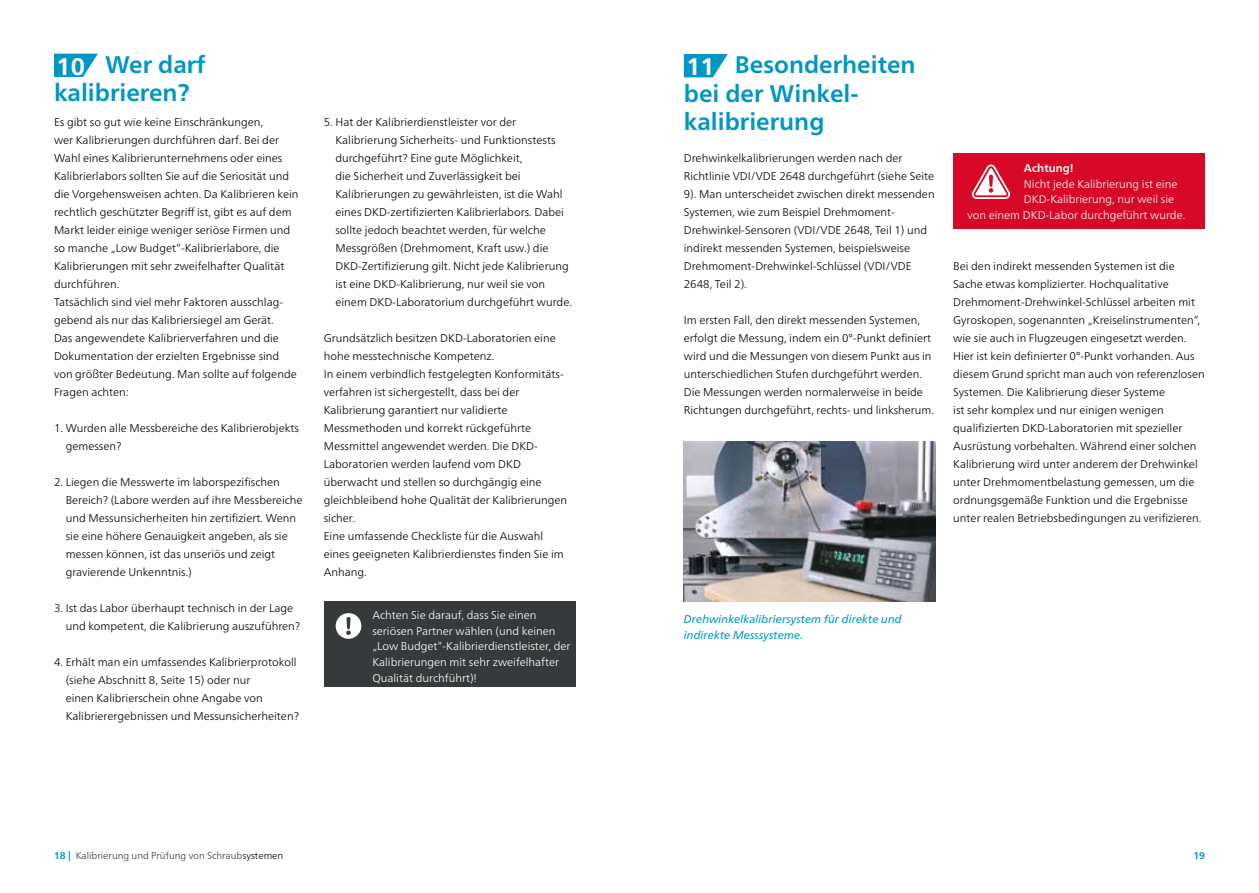
<style>
.page{position:relative;width:1259px;height:893px;background:#fff}
.page>*{position:absolute;margin:0;border:0;box-sizing:border-box;transform-origin:0 0}
.t1{font:700 24px/28.5px "Neue Frutiger World";color:#0097c4}
.t2{font:700 24px "Neue Frutiger World";color:#fff}
.t3{font:300 11.25px/18px "Neue Frutiger World";color:#000}
.t4{font:300 11.25px/15.8px "Neue Frutiger World";color:#fff}
.t5{font:italic 11.25px/15.8px "Neue Frutiger World";color:#0097c4}
.t6{font:700 11.25px "Neue Frutiger World";color:#fff}
.t7{font:300 9.75px "Neue Frutiger World";color:#373a3b}
.t8{font:700 9.75px "Neue Frutiger World";color:#0097c4}
.s1{font-weight:700;color:#0097c4}
.s2{color:#000}
</style>
<div class="page">
<div style="left:324px;top:602px;width:251px;height:85px;background:#373a3b"></div>
<svg style="left:684px;top:54px;width:44px;height:23px"></svg>
<div style="left:953px;top:153px;width:252px;height:76px;background:#d70926"></div>
<svg style="left:972px;top:164px;width:38px;height:35px"></svg>
<div style="left:336px;top:613px;width:25px;height:26px;background:#fff;border-radius:50%"></div>
<svg style="left:346px;top:617px;width:5px;height:18px"></svg>
<img style="left:684px;top:442px;width:251px;height:159px">
<svg style="left:54px;top:54px;width:44px;height:23px"></svg>
<h1 class="t1" style="left:54px;top:50px;width:153px;text-indent:51px">Wer darf kalibrieren?</h1>
<h1 class="t2" style="left:56px;top:45px;width:30px">10</h1>
<p class="t3" style="left:54px;top:113px;width:246px">Es gibt so gut wie keine Einschränkungen,<br>wer Kalibrierungen durchführen darf. Bei der Wahl eines Kalibrierunternehmens oder eines Kalibrierlabors sollten Sie auf die Seriosität und die Vorgehensweisen achten. Da Kalibrieren kein rechtlich geschützter Begriff ist, gibt es auf dem Markt leider einige weniger seriöse Firmen und so manche „Low Budget“-Kalibrierlabore, die Kalibrierungen mit sehr zweifelhafter Qualität durchführen.<br>Tatsächlich sind viel mehr Faktoren ausschlag&shy;gebend als nur das Kalibriersiegel am Gerät.<br>Das angewendete Kalibrierverfahren und die Dokumentation der erzielten Ergebnisse sind von größter Bedeutung. Man sollte auf folgende Fragen achten:</p>
<p class="t3" style="left:66px;top:419px;width:235px;text-indent:-12px">1. Wurden alle Messbereiche des Kalibrierobjekts gemessen?</p>
<p class="t3" style="left:66px;top:473px;width:238px;text-indent:-12px">2. Liegen die Messwerte im laborspezifischen Bereich? (Labore werden auf ihre Messbereiche und Messunsicherheiten hin zertifiziert. Wenn sie eine höhere Genauigkeit angeben, als sie messen können, ist das unseriös und zeigt gravierende Unkenntnis.)</p>
<p class="t3" style="left:66px;top:599px;width:236px;text-indent:-12px">3. Ist das Labor überhaupt technisch in der Lage und kompetent, die Kalibrierung auszuführen?</p>
<p class="t3" style="left:66px;top:653px;width:235px;text-indent:-12px">4. Erhält man ein umfassendes Kalibrierprotokoll (siehe Abschnitt 8, Seite 15) oder nur<br>einen Kalibrierschein ohne Angabe von Kalibrierergebnissen und Messunsicherheiten?</p>
<p class="t3" style="left:335px;top:113px;width:238px;text-indent:-12px">5. Hat der Kalibrierdienstleister vor der Kalibrierung Sicherheits- und Funktionstests durchgeführt? Eine gute Möglichkeit,<br>die Sicherheit und Zuverlässigkeit bei Kalibrierungen zu gewährleisten, ist die Wahl eines DKD-zertifizierten Kalibrierlabors. Dabei sollte jedoch beachtet werden, für welche Messgrößen (Drehmoment, Kraft usw.) die DKD-Zertifizierung gilt. Nicht jede Kalibrierung ist eine DKD-Kalibrierung, nur weil sie von einem DKD-Laboratorium durchgeführt wurde.</p>
<p class="t3" style="left:324px;top:329px;width:245px">Grundsätzlich besitzen DKD-Laboratorien eine hohe messtechnische Kompetenz.<br>In einem verbindlich festgelegten Konformitäts&shy;verfahren ist sichergestellt, dass bei der Kalibrierung garantiert nur validierte Messmethoden und korrekt rückgeführte Messmittel angewendet werden. Die DKD-Laboratorien werden laufend vom DKD überwacht und stellen so durchgängig eine gleichbleibend hohe Qualität der Kalibrierungen sicher.<br>Eine umfassende Checkliste für die Auswahl eines geeigneten Kalibrierdienstes finden Sie im Anhang.</p>
<p class="t4" style="left:372px;top:607px;width:200px">Achten Sie darauf, dass Sie einen seriösen Partner wählen (und keinen „Low Budget“-Kalibrierdienstleister, der Kalibrierungen mit sehr zweifelhafter Qualität durchführt)!</p>
<h1 class="t1" style="left:684px;top:50px;width:233px;text-indent:51px">Besonderheiten bei der Winkel&shy;kalibrierung</h1>
<h1 class="t2" style="left:686px;top:45px;width:30px">11</h1>
<p class="t3" style="left:684px;top:149px;width:252px">Drehwinkelkalibrierungen werden nach der Richtlinie VDI/VDE 2648 durchgeführt (siehe Seite 9). Man unterscheidet zwischen direkt messenden Systemen, wie zum Beispiel Drehmoment-Drehwinkel-Sensoren (VDI/VDE 2648, Teil 1) und indirekt messenden Systemen, beispielsweise Drehmoment-Drehwinkel-Schlüssel (VDI/VDE 2648, Teil 2).</p>
<p class="t3" style="left:684px;top:311px;width:252px">Im ersten Fall, den direkt messenden Systemen, erfolgt die Messung, indem ein 0°-Punkt definiert wird und die Messungen von diesem Punkt aus in unterschiedlichen Stufen durchgeführt werden.<br>Die Messungen werden normalerweise in beide Richtungen durchgeführt, rechts- und linksherum.</p>
<p class="t6" style="left:1024px;top:158px;width:51px">Achtung!</p>
<p class="t4" style="left:1024px;top:176px;width:155px">Nicht jede Kalibrierung ist eine</p>
<p class="t4" style="left:1024px;top:192px;width:152px">DKD-Kalibrierung, nur weil sie</p>
<p class="t4" style="left:967px;top:207px;width:219px">von einem DKD-Labor durchgeführt wurde.</p>
<p class="t3" style="left:953px;top:257px;width:253px">Bei den indirekt messenden Systemen ist die Sache etwas komplizierter. Hochqualitative Drehmoment-Drehwinkel-Schlüssel arbeiten mit Gyroskopen, sogenannten „Kreiselinstrumenten“, wie sie auch in Flugzeugen eingesetzt werden.<br>Hier ist kein definierter 0°-Punkt vorhanden. Aus diesem Grund spricht man auch von referenzlosen Systemen. Die Kalibrierung dieser Systeme<br>ist sehr komplex und nur einigen wenigen qualifizierten DKD-Laboratorien mit spezieller Ausrüstung vorbehalten. Während einer solchen Kalibrierung wird unter anderem der Drehwinkel unter Drehmomentbelastung gemessen, um die ordnungsgemäße Funktion und die Ergebnisse unter realen Betriebsbedingungen zu verifizieren.</p>
<p class="t5" style="left:684px;top:611px;width:220px">Drehwinkelkalibriersystem für direkte und indirekte Messsysteme.</p>
<p class="t7" style="left:54px;top:847px;width:231px"><span class="s1">18 |</span> Kalibrierung und Prüfung von Schraub<span class="s2">systemen</span></p>
<p class="t8" style="left:1193px;top:846px;width:13px">19</p>
</div>
